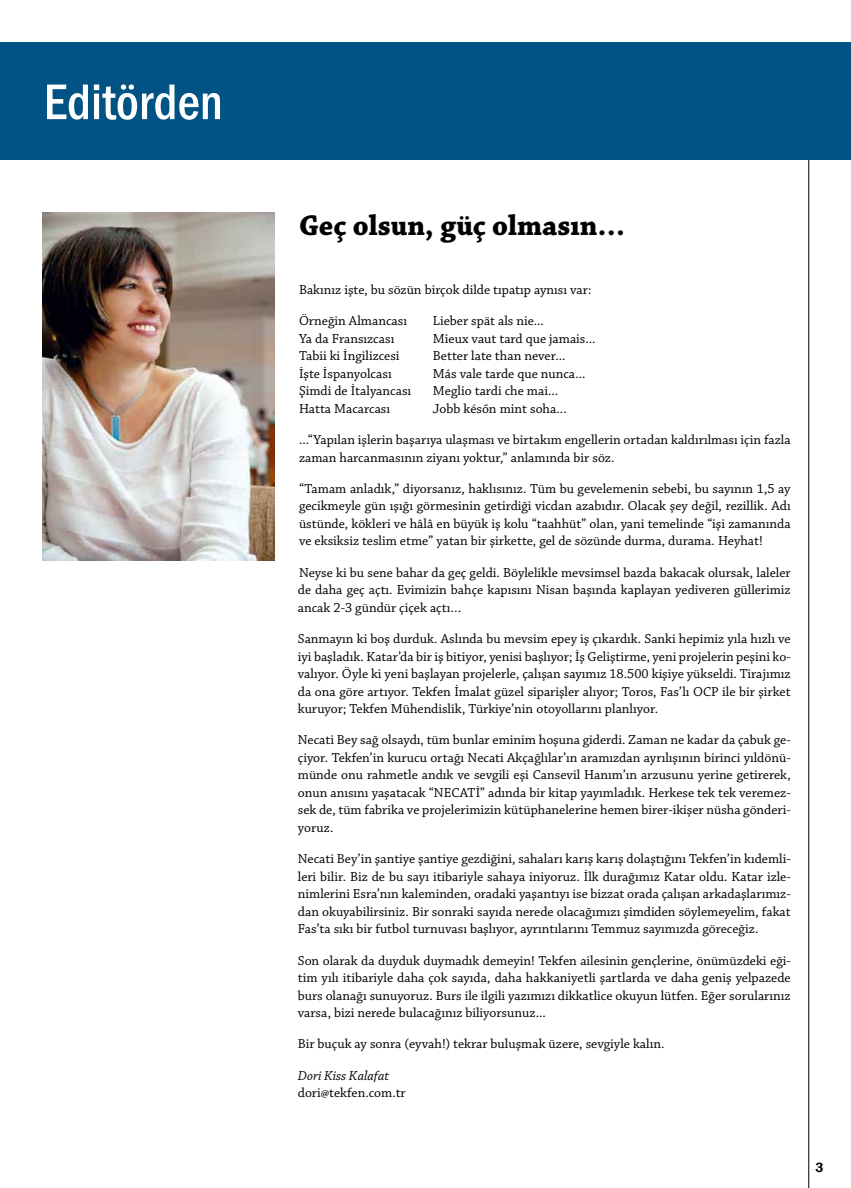
<style>
.page{position:relative;width:851px;height:1188px;background:#fff}
.page>*{position:absolute;margin:0;border:0;box-sizing:border-box;transform-origin:0 0}
.t1{font:500 condensed 51.88px "Franklin Gothic";color:#fff}
.t2{font:700 30px "Chaparral Pro";color:#000}
.t3{font:13.75px/17.5px "Chaparral Pro";color:#000;text-align:justify}
.t4{font:italic 13.75px "Chaparral Pro";color:#000}
.t5{font:600 13.75px "Franklin Gothic";color:#000}
</style>
<div class="page">
<hr style="left:0;top:159px;width:850px;height:1px;background:#000">
<div style="left:0;top:43px;width:850px;height:116px;background:#005384"></div>
<hr style="left:808px;top:159px;width:1px;height:1028px;background:#000">
<img style="left:43px;top:212px;width:231px;height:348px">
<h1 class="t1" style="left:44px;top:68px;width:180px">Editörden</h1>
<h2 class="t2" style="left:299px;top:208px;width:327px">Geç olsun, güç olmasın…</h2>
<p class="t3" style="left:299px;top:281px;width:294px">Bakınız işte, bu sözün birçok dilde tıpatıp aynısı var:</p>
<p class="t3" style="left:299px;top:312px;width:109px">Örneğin Almancası</p>
<p class="t3" style="left:433px;top:312px;width:112px">Lieber spät als nie...</p>
<p class="t3" style="left:299px;top:330px;width:97px">Ya da Fransızcası</p>
<p class="t3" style="left:433px;top:330px;width:164px">Mieux vaut tard que jamais...</p>
<p class="t3" style="left:299px;top:347px;width:102px">Tabii ki İngilizcesi</p>
<p class="t3" style="left:433px;top:347px;width:134px">Better late than never...</p>
<p class="t3" style="left:299px;top:365px;width:94px">İşte İspanyolcası</p>
<p class="t3" style="left:433px;top:365px;width:154px">Más vale tarde que nunca...</p>
<p class="t3" style="left:299px;top:382px;width:114px">Şimdi de İtalyancası</p>
<p class="t3" style="left:433px;top:382px;width:127px">Meglio tardi che mai...</p>
<p class="t3" style="left:299px;top:400px;width:93px">Hatta Macarcası</p>
<p class="t3" style="left:433px;top:400px;width:135px">Jobb későn mint soha...</p>
<p class="t3" style="left:299px;top:431px;width:493px">...“Yapılan işlerin başarıya ulaşması ve birtakım engellerin ortadan kaldırılması için fazla zaman harcanmasının ziyanı yoktur,” anlamında bir söz.</p>
<p class="t3" style="left:299px;top:480px;width:493px">“Tamam anladık,” diyorsanız, haklısınız. Tüm bu gevelemenin sebebi, bu sayının 1,5 ay gecikmeyle gün ışığı görmesinin getirdiği vicdan azabıdır. Olacak şey değil, rezillik. Adı üstünde, kökleri ve hâlâ en büyük iş kolu “taahhüt” olan, yani temelinde “işi zamanında ve eksiksiz teslim etme” yatan bir şirkette, gel de sözünde durma, durama. Heyhat!</p>
<p class="t3" style="left:298px;top:564px;width:494px">Neyse ki bu sene bahar da geç geldi. Böylelikle mevsimsel bazda bakacak olursak, laleler de daha geç açtı. Evimizin bahçe kapısını Nisan başında kaplayan yediveren güllerimiz ancak 2-3 gündür çiçek açtı…</p>
<p class="t3" style="left:298px;top:630px;width:494px">Sanmayın ki boş durduk. Aslında bu mevsim epey iş çıkardık. Sanki hepimiz yıla hızlı ve iyi başladık. Katar’da bir iş bitiyor, yenisi başlıyor; İş Geliştirme, yeni projelerin peşini ko&shy;valıyor. Öyle ki yeni başlayan projelerle, çalışan sayımız 18.500 kişiye yükseldi. Tirajımız da ona göre artıyor. Tekfen İmalat güzel siparişler alıyor; Toros, Fas’lı OCP ile bir şirket kuruyor; Tekfen Mühendislik, Türkiye’nin otoyollarını planlıyor.</p>
<p class="t3" style="left:298px;top:731px;width:494px">Necati Bey sağ olsaydı, tüm bunlar eminim hoşuna giderdi. Zaman ne kadar da çabuk ge&shy;çiyor. Tekfen’in kurucu ortağı Necati Akçağlılar’ın aramızdan ayrılışının birinci yıldönü&shy;münde onu rahmetle andık ve sevgili eşi Cansevil Hanım’ın arzusunu yerine getirerek, onun anısını yaşatacak “NECATİ” adında bir kitap yayımladık. Herkese tek tek veremez&shy;sek de, tüm fabrika ve projelerimizin kütüphanelerine hemen birer-ikişer nüsha gönderi&shy;yoruz.</p>
<p class="t3" style="left:298px;top:850px;width:494px">Necati Bey’in şantiye şantiye gezdiğini, sahaları karış karış dolaştığını Tekfen’in kıdemli&shy;leri bilir. Biz de bu sayı itibariyle sahaya iniyoruz. İlk durağımız Katar oldu. Katar izle&shy;nimlerini Esra’nın kaleminden, oradaki yaşantıyı ise bizzat orada çalışan arkadaşlarımız&shy;dan okuyabilirsiniz. Bir sonraki sayıda nerede olacağımızı şimdiden söylemeyelim, fakat Fas’ta sıkı bir futbol turnuvası başlıyor, ayrıntılarını Temmuz sayımızda göreceğiz.</p>
<p class="t3" style="left:298px;top:951px;width:494px">Son olarak da duyduk duymadık demeyin! Tekfen ailesinin gençlerine, önümüzdeki eği&shy;tim yılı itibariyle daha çok sayıda, daha hakkaniyetli şartlarda ve daha geniş yelpazede burs olanağı sunuyoruz. Burs ile ilgili yazımızı dikkatlice okuyun lütfen. Eğer sorularınız varsa, bizi nerede bulacağınız biliyorsunuz...</p>
<p class="t3" style="left:298px;top:1035px;width:368px">Bir buçuk ay sonra (eyvah!) tekrar buluşmak üzere, sevgiyle kalın.</p>
<p class="t4" style="left:298px;top:1067px;width:93px">Dori Kiss Kalafat</p>
<p class="t3" style="left:298px;top:1084px;width:109px">dori@tekfen.com.tr</p>
<p class="t5" style="left:815px;top:1158px;width:10px">3</p>
</div>
